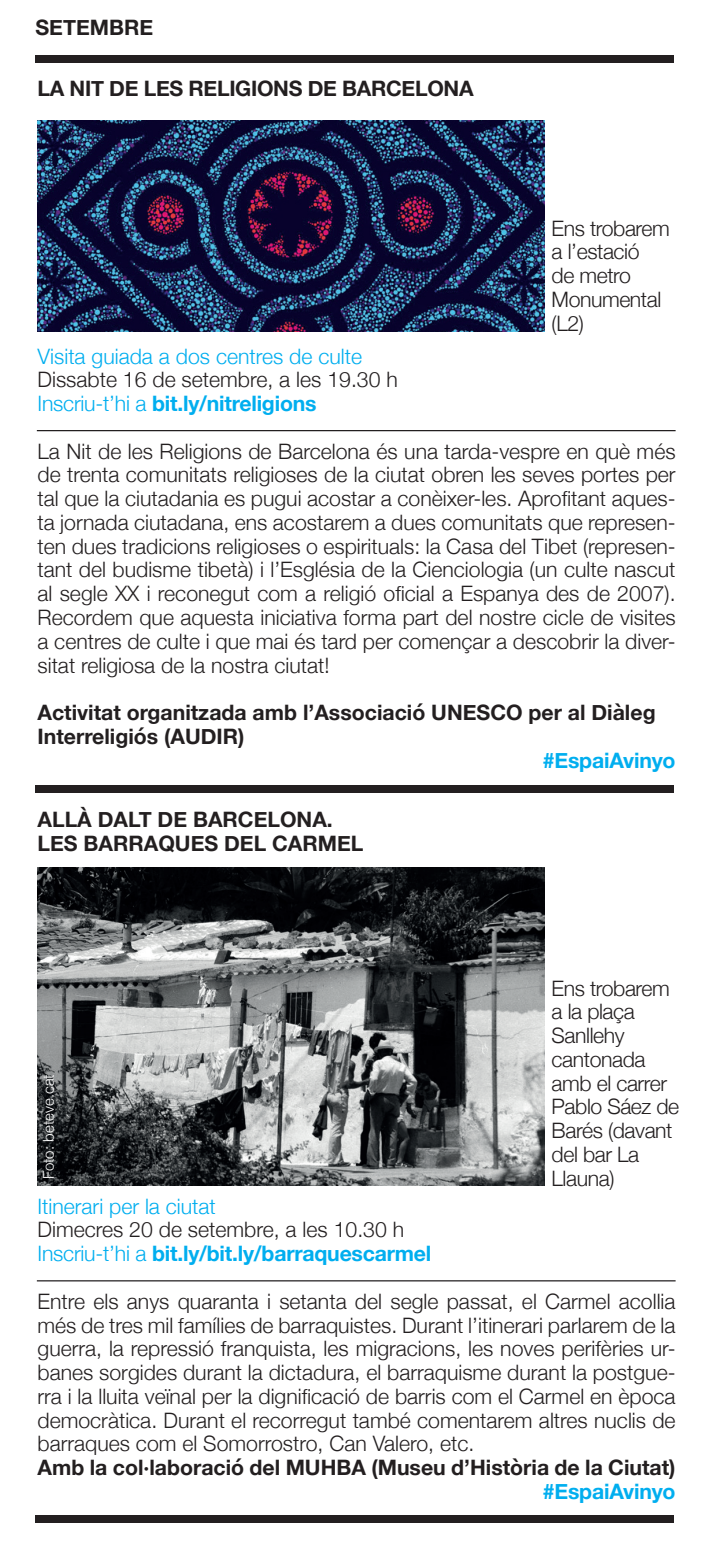
<style>
.page{position:relative;width:709px;height:1560px;background:#fff}
.page>*{position:absolute;margin:0;border:0;box-sizing:border-box;transform-origin:0 0}
.t1{font:300 21.25px/23.8px "Helvetica Neue";color:#231f20}
.t2{font:700 21.25px/23.8px "Helvetica Neue";color:#231f20}
.t3{font:300 21.25px/23.8px "Helvetica Neue";letter-spacing:-.02em;color:#231f20}
.t4{font:300 21.25px "Helvetica Neue";color:#00aeef}
.t5{font:700 21.25px "Helvetica Neue";letter-spacing:-.01em;color:#00aeef}
.t6{font:300 15px "Helvetica Neue";color:#fff}
.s1{color:#00aeef}
.s2{font-weight:700;color:#00aeef}
</style>
<div class="page">
<div style="left:35px;top:1514px;width:638px;height:8px;background:#231f20"></div>
<div style="left:35px;top:56px;width:638px;height:7px;background:#231f20"></div>
<img style="left:38px;top:867px;width:506px;height:318px">
<img style="left:38px;top:120px;width:506px;height:211px">
<hr style="left:37px;top:1279px;width:638px;height:2px;background:#231f20">
<hr style="left:37px;top:430px;width:638px;height:1px;background:#231f20">
<div style="left:35px;top:785px;width:638px;height:7px;background:#231f20"></div>
<p class="t2" style="left:35px;top:17px;width:119px">SETEMBRE</p>
<p class="t2" style="left:38px;top:77px;width:437px">LA NIT DE LES RELIGIONS DE BARCELONA</p>
<p class="t3" style="left:551px;top:214px;width:120px">Ens trobarem a l’estació<br>de metro<br>Monumental (L2)</p>
<p class="t4" style="left:38px;top:339px;width:326px">Visita guiada a dos centres de culte</p>
<p class="t1" style="left:38px;top:366px;width:362px">Dissabte 16 de setembre, a les 19.30 h<br><span class="s1">Inscriu-t’hi a</span> <span class="s2">bit.ly/nitreligions</span></p>
<p class="t1" style="left:38px;top:437px;width:639px;text-align:justify">La Nit de les Religions de Barcelona és una tarda-vespre en què més de trenta comunitats religioses de la ciutat obren les seves portes per tal que la ciutadania es pugui acostar a conèixer-les. Aprofitant aques&shy;ta jornada ciutadana, ens acostarem a dues comunitats que represen&shy;ten dues tradicions religioses o espirituals: la Casa del Tibet (represen&shy;tant del budisme tibetà) i l’Església de la Cienciologia (un culte nascut al segle XX i reconegut com a religió oficial a Espanya des de 2007).<br>Recordem que aquesta iniciativa forma part del nostre cicle de visites a centres de culte i que mai és tard per començar a descobrir la diver&shy;sitat religiosa de la nostra ciutat!</p>
<p class="t2" style="left:38px;top:701px;width:619px">Activitat organitzada amb l’Associació UNESCO per al Diàleg<br>Interreligiós (AUDIR)</p>
<p class="t5" style="left:543px;top:743px;width:134px">#EspaiAvinyo</p>
<p class="t2" style="left:38px;top:808px;width:327px">ALLÀ DALT DE BARCELONA.<br>LES BARRAQUES DEL CARMEL</p>
<p class="t6" style="left:36px;top:1179px;width:107px;rotate:-90deg">Foto: beteve.cat</p>
<p class="t3" style="left:551px;top:974px;width:129px">Ens trobarem a la plaça<br>Sanllehy cantonada amb el carrer<br>Pablo Sáez de<br>Barés (davant del bar La<br>Llauna)</p>
<p class="t4" style="left:38px;top:1188px;width:180px">Itinerari per la ciutat</p>
<p class="t1" style="left:38px;top:1216px;width:395px">Dimecres 20 de setembre, a les 10.30 h<br><span class="s1">Inscriu-t’hi a</span> <span class="s2">bit.ly/bit.ly/barraquescarmel</span></p>
<p class="t1" style="left:38px;top:1287px;width:639px;text-align:justify">Entre els anys quaranta i setanta del segle passat, el Carmel acollia més de tres mil famílies de barraquistes. Durant l’itinerari parlarem de la guerra, la repressió franquista, les migracions, les noves perifèries ur&shy;banes sorgides durant la dictadura, el barraquisme durant la postgue&shy;rra i la lluita veïnal per la dignificació de barris com el Carmel en època democràtica. Durant el recorregut també comentarem altres nuclis de barraques com el Somorrostro, Can Valero, etc.</p>
<p class="t2" style="left:38px;top:1455px;width:639px">Amb la col·laboració del MUHBA (Museu d’Història de la Ciutat)</p>
<p class="t5" style="left:543px;top:1474px;width:134px">#EspaiAvinyo</p>
</div>
